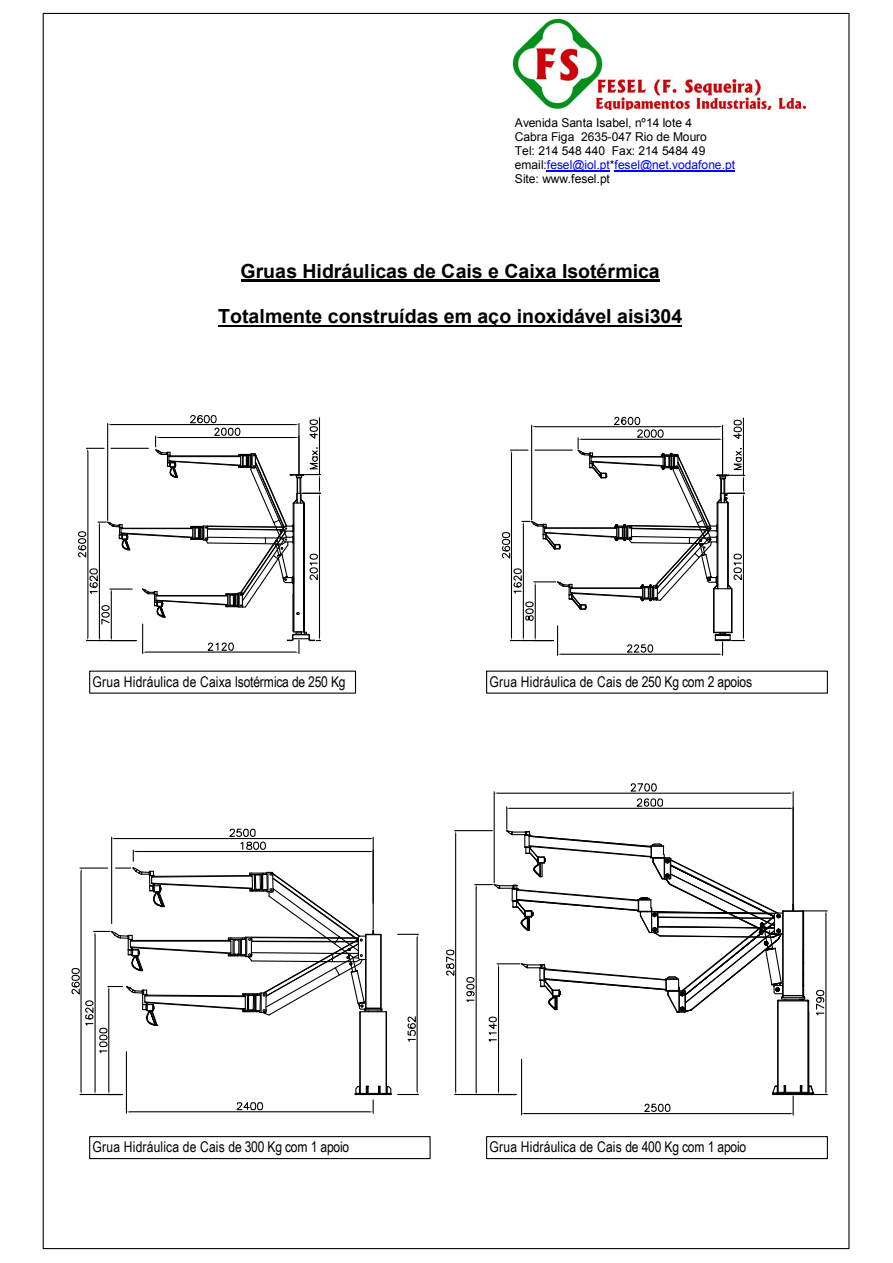
<style>
.page{position:relative;width:893px;height:1263px;background:#fff}
.page>*{position:absolute;margin:0;border:0;box-sizing:border-box;transform-origin:0 0}
.t1{font:700 19.35px "Arial";color:#000}
.t2{font:14.7px "Arial Narrow";letter-spacing:.005em;color:#000}
.t3{font:12.15px/14.1px "Arial";letter-spacing:.005em;color:#000}
.s1{color:#00f}
</style>
<div class="page">
<svg style="left:78px;top:415px;width:242px;height:239px"></svg>
<hr style="left:240px;top:280px;width:419px;height:2px;background:#000">
<hr style="left:218px;top:325px;width:463px;height:2px;background:#000">
<svg style="left:501px;top:416px;width:243px;height:239px"></svg>
<hr style="left:535px;top:450px;width:37px;height:1px;background:#000">
<img style="left:513px;top:20px;width:292px;height:90px">
<hr style="left:546px;top:170px;width:63px;height:1px;background:#00f">
<hr style="left:614px;top:170px;width:121px;height:1px;background:#00f">
<svg style="left:71px;top:828px;width:347px;height:285px"></svg>
<hr style="left:454px;top:1094px;width:62px;height:1px;background:#000">
<hr style="left:454px;top:830px;width:38px;height:1px;background:#000">
<hr style="left:455px;top:834px;width:1px;height:257px;background:#000">
<svg style="left:446px;top:949px;width:9px;height:27px"></svg>
<svg style="left:463px;top:783px;width:364px;height:332px"></svg>
<div style="left:486px;top:1136px;width:341px;height:23px;border:1px solid #000"></div>
<div style="left:89px;top:1136px;width:341px;height:23px;border:1px solid #000"></div>
<p class="t3" style="left:514px;top:116px;width:222px">Avenida Santa Isabel, nº14 lote 4<br>Cabra Figa 2635-047 Rio de Mouro<br>Tel: 214 548 440 Fax: 214 5484 49 email:<span class="s1">fesel@iol.pt</span>*<span class="s1">fesel@net.vodafone.pt<br></span>Site: www.fesel.pt</p>
<h1 class="t1" style="left:240px;top:260px;width:420px">Gruas Hidráulicas de Cais e Caixa Isotérmica</h1>
<h1 class="t1" style="left:218px;top:306px;width:465px">Totalmente construídas em aço inoxidável aisi304</h1>
<p class="t2" style="left:93px;top:673px;width:255px">Grua Hidráulica de Caixa Isotérmica de 250 Kg</p>
<p class="t2" style="left:489px;top:673px;width:264px">Grua Hidráulica de Cais de 250 Kg com 2 apoios</p>
<p class="t2" style="left:93px;top:1138px;width:258px">Grua Hidráulica de Cais de 300 Kg com 1 apoio</p>
<p class="t2" style="left:489px;top:1138px;width:258px">Grua Hidráulica de Cais de 400 Kg com 1 apoio</p>
</div>
